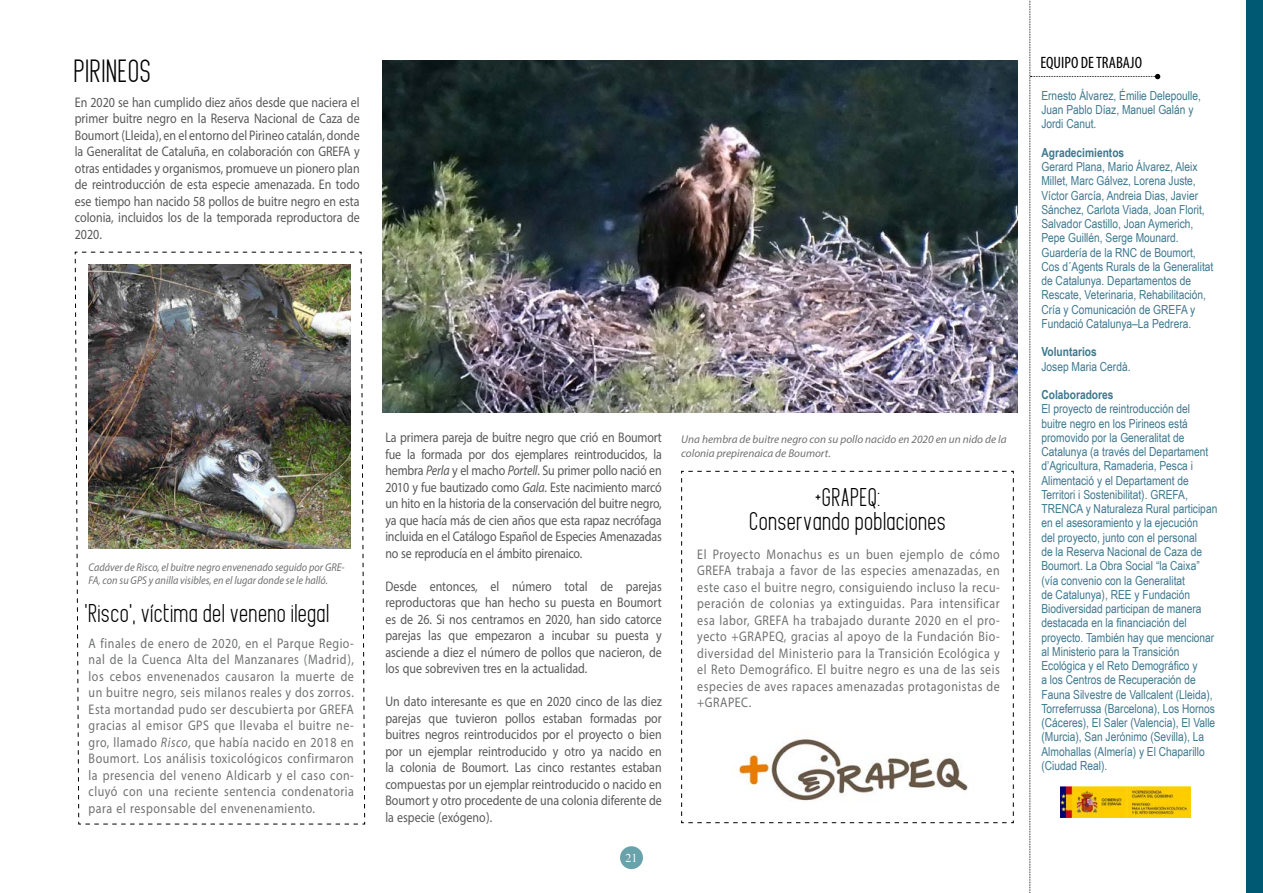
<style>
.page{position:relative;width:1263px;height:893px;background:#fff}
.page>*{position:absolute;margin:0;border:0;box-sizing:border-box;transform-origin:0 0}
.t1{font:30px "Megan June";color:#000}
.t2{font:24px/24px "Megan June";color:#000;text-align:center}
.t3{font:19.5px/16.5px "Myriad Arabic";color:#58585a;text-align:justify;scale:.86 1}
.t4{font:19.5px/16.5px "Myriad Arabic";letter-spacing:.03em;color:#707172;text-align:justify;scale:.86 1}
.t5{font:condensed 16.5px "Myriad Pro";color:#000}
.t6{font:12.45px/14.2px "Arial Narrow";color:#3d788f}
.t7{font:700 12.45px "Arial Narrow";color:#3d788f}
.t8{font:12px "Times New Roman";color:#fff}
.t9{font:italic 11.25px/13.5px "Myriad Pro";color:#707172;scale:.91 1}
.t10{font:italic 11.25px/13.5px "Myriad Pro";color:#707172}
.s1{font-style:italic}
</style>
<div class="page">
<div style="left:620px;top:846px;width:23px;height:23px;background:#68a2ab;border-radius:50%"></div>
<svg style="left:1029px;top:0;width:131px;height:893px"></svg>
<img style="left:383px;top:60px;width:635px;height:352px">
<svg style="left:74px;top:251px;width:291px;height:574px"></svg>
<svg style="left:681px;top:471px;width:333px;height:352px"></svg>
<img style="left:89px;top:264px;width:261px;height:284px">
<img style="left:710px;top:719px;width:289px;height:95px">
<img style="left:1060px;top:786px;width:131px;height:31px">
<div style="left:1247px;top:0;width:16px;height:893px;background:#005972"></div>
<h1 class="t1" style="left:75px;top:55px;width:79px">PIRINEOS</h1>
<p class="t3" style="left:75px;top:94px;width:333px">En 2020 se han cumplido diez años desde que naciera el primer buitre negro en la Reserva Nacional de Caza de Boumort (Lleida), en el entorno del Pirineo catalán, donde la Generalitat de Cataluña, en colaboración con GREFA y otras entidades y organismos, promueve un pionero plan de reintroducción de esta especie amenazada. En todo ese tiempo han nacido 58 pollos de buitre negro en esta colonia, incluidos los de la temporada reproductora de 2020.</p>
<p class="t9" style="left:89px;top:560px;width:283px">Cadáver de Risco, el buitre negro envenenado seguido por GRE-<br>FA, con su GPS y anilla visibles, en el lugar donde se le halló.</p>
<p class="t2" style="left:86px;top:602px;width:246px">'Risco', víctima del veneno ilegal</p>
<p class="t4" style="left:89px;top:635px;width:310px">A finales de enero de 2020, en el Parque Regio&shy;nal de la Cuenca Alta del Manzanares (Madrid), los cebos envenenados causaron la muerte de un buitre negro, seis milanos reales y dos zorros.<br>Esta mortandad pudo ser descubierta por GREFA gracias al emisor GPS que llevaba el buitre ne&shy;gro, llamado <span class="s1">Risco</span>, que había nacido en 2018 en Boumort. Los análisis toxicológicos confirmaron la presencia del veneno Aldicarb y el caso con&shy;cluyó con una reciente sentencia condenatoria para el responsable del envenenamiento.</p>
<p class="t3" style="left:385px;top:429px;width:323px">La primera pareja de buitre negro que crió en Boumort fue la formada por dos ejemplares reintroducidos, la hembra <span class="s1">Perla</span> y el macho <span class="s1">Portell</span>. Su primer pollo nació en 2010 y fue bautizado como <span class="s1">Gala</span>. Este nacimiento marcó un hito en la historia de la conservación del buitre negro, ya que hacía más de cien años que esta rapaz necrófaga incluida en el Catálogo Español de Especies Amenazadas no se reproducía en el ámbito pirenaico.</p>
<p class="t3" style="left:385px;top:578px;width:323px">Desde entonces, el número total de parejas reproductoras que han hecho su puesta en Boumort es de 26. Si nos centramos en 2020, han sido catorce parejas las que empezaron a incubar su puesta y asciende a diez el número de pollos que nacieron, de los que sobreviven tres en la actualidad.</p>
<p class="t3" style="left:385px;top:693px;width:323px">Un dato interesante es que en 2020 cinco de las diez parejas que tuvieron pollos estaban formadas por buitres negros reintroducidos por el proyecto o bien por un ejemplar reintroducido y otro ya nacido en la colonia de Boumort. Las cinco restantes estaban compuestas por un ejemplar reintroducido o nacido en Boumort y otro procedente de una colonia diferente de la especie (exógeno).</p>
<p class="t8" style="left:625px;top:850px;width:13px">21</p>
<p class="t10" style="left:681px;top:433px;width:327px">Una hembra de buitre negro con su pollo nacido en 2020 en un nido de la colonia prepirenaica de Boumort.</p>
<p class="t2" style="left:750px;top:485px;width:199px">+GRAPEQ:<br>Conservando poblaciones</p>
<p class="t4" style="left:697px;top:546px;width:353px">El Proyecto Monachus es un buen ejemplo de cómo GREFA trabaja a favor de las especies amenazadas, en este caso el buitre negro, consiguiendo incluso la recu&shy;peración de colonias ya extinguidas. Para intensificar esa labor, GREFA ha trabajado durante 2020 en el pro&shy;yecto +GRAPEQ, gracias al apoyo de la Fundación Bio&shy;diversidad del Ministerio para la Transición Ecológica y el Reto Demográfico. El buitre negro es una de las seis especies de aves rapaces amenazadas protagonistas de +GRAPEC.</p>
<p class="t5" style="left:1040px;top:52px;width:103px">EQUIPO DE TRABAJO</p>
<p class="t6" style="left:1041px;top:88px;width:161px">Ernesto Álvarez, Émilie Delepoulle,<br>Juan Pablo Díaz, Manuel Galán y<br>Jordi Canut.</p>
<p class="t7" style="left:1041px;top:143px;width:84px">Agradecimientos</p>
<p class="t6" style="left:1041px;top:159px;width:173px">Gerard Plana, Mario Álvarez, Aleix Millet, Marc Gálvez, Lorena Juste, Víctor García, Andreia Dias, Javier Sánchez, Carlota Viada, Joan Florit, Salvador Castillo, Joan Aymerich, Pepe Guillén, Serge Mounard.<br>Guardería de la RNC de Boumort, Cos d´Agents Rurals de la Generalitat de Catalunya. Departamentos de Rescate, Veterinaria, Rehabilitación, Cría y Comunicación de GREFA y Fundació Catalunya–La Pedrera.</p>
<p class="t7" style="left:1041px;top:343px;width:57px">Voluntarios</p>
<p class="t6" style="left:1041px;top:359px;width:91px">Josep Maria Cerdà.</p>
<p class="t7" style="left:1041px;top:385px;width:74px">Colaboradores</p>
<p class="t6" style="left:1041px;top:401px;width:177px">El proyecto de reintroducción del buitre negro en los Pirineos está promovido por la Generalitat de Catalunya (a través del Departament d’Agricultura, Ramaderia, Pesca i Alimentació y el Departament de Territori i Sostenibilitat). GREFA, TRENCA y Naturaleza Rural participan en el asesoramiento y la ejecución<br>del proyecto, junto con el personal<br>de la Reserva Nacional de Caza de Boumort. La Obra Social “la Caixa” (vía convenio con la Generalitat<br>de Catalunya), REE y Fundación Biodiversidad participan de manera destacada en la financiación del proyecto. También hay que mencionar al Ministerio para la Transición Ecológica y el Reto Demográfico y<br>a los Centros de Recuperación de Fauna Silvestre de Vallcalent (Lleida), Torreferrussa (Barcelona), Los Hornos (Cáceres), El Saler (Valencia), El Valle (Murcia), San Jerónimo (Sevilla), La Almohallas (Almería) y El Chaparillo (Ciudad Real).</p>
</div>
